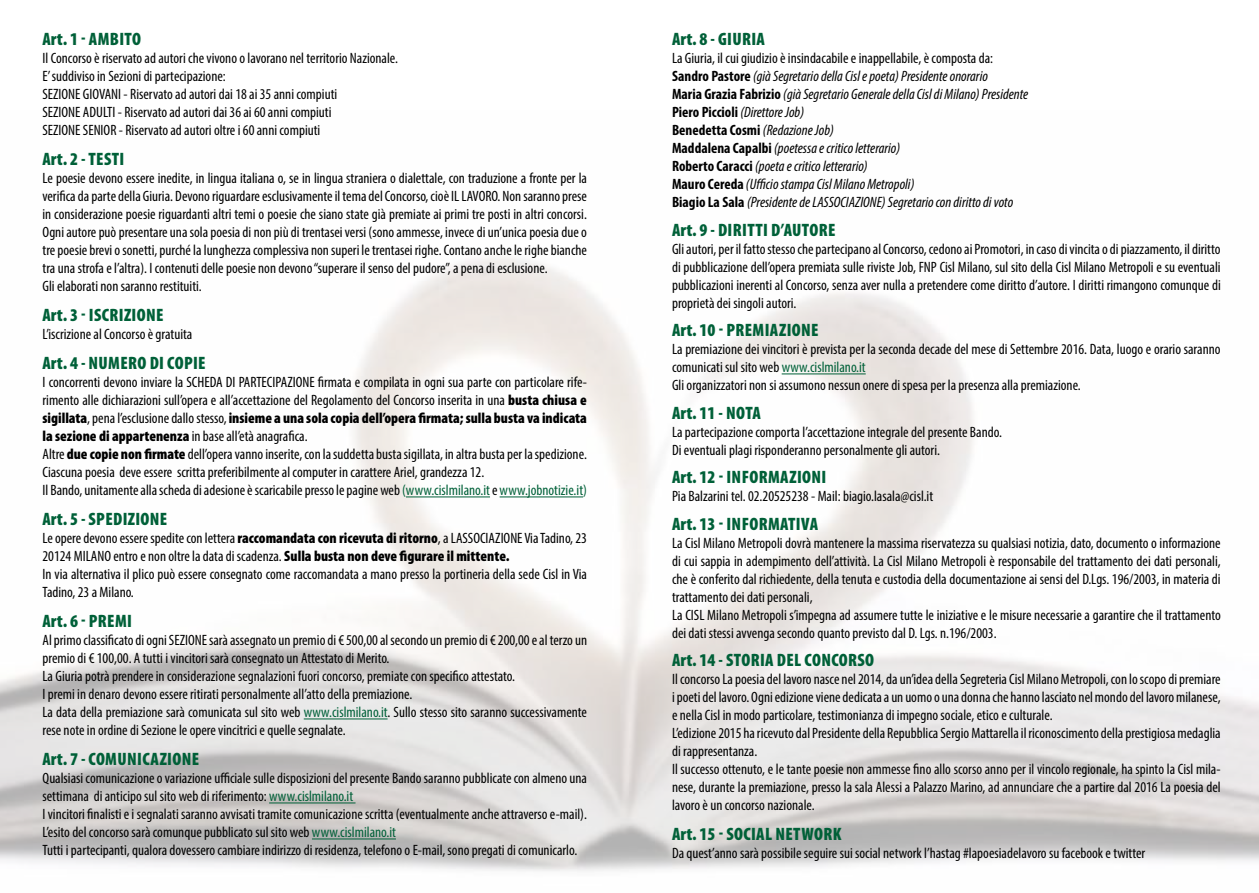
<style>
.page{position:relative;width:1259px;height:893px;background:#fff}
.page>*{position:absolute;margin:0;border:0;box-sizing:border-box;transform-origin:0 0}
.t1{font:900 condensed 18px "Myriad Pro";letter-spacing:.02em;color:#006038}
.t2{font:condensed 15px/18px "Myriad Pro";color:#000}
.t3{font:italic condensed 15px/18px "Myriad Pro";color:#000}
.s1{font-weight:900}
.s2{color:#006038}
.s3{font-style:normal}
.s4{font-weight:700;font-style:normal}
</style>
<div class="page">
<img style="left:0;top:257px;width:1259px;height:614px">
<hr style="left:406px;top:497px;width:84px;height:1px;background:#006038">
<hr style="left:499px;top:497px;width:84px;height:1px;background:#006038">
<hr style="left:304px;top:719px;width:83px;height:1px;background:#006038">
<hr style="left:269px;top:803px;width:86px;height:1px;background:#006038">
<hr style="left:312px;top:839px;width:84px;height:1px;background:#006038">
<hr style="left:781px;top:374px;width:84px;height:1px;background:#006038">
<p class="t1" style="left:43px;top:29px;width:100px">Art. 1 - AMBITO</p>
<p class="t2" style="left:43px;top:49px;width:357px">Il Concorso è riservato ad autori che vivono o lavorano nel territorio Nazionale.<br>E’ suddiviso in Sezioni di partecipazione:<br>SEZIONE GIOVANI - Riservato ad autori dai 18 ai 35 anni compiuti<br>SEZIONE ADULTI - Riservato ad autori dai 36 ai 60 anni compiuti<br>SEZIONE SENIOR - Riservato ad autori oltre i 60 anni compiuti</p>
<p class="t1" style="left:43px;top:149px;width:83px">Art. 2 - TESTI</p>
<p class="t2" style="left:43px;top:169px;width:546px">Le poesie devono essere inedite, in lingua italiana o, se in lingua straniera o dialettale, con traduzione a fronte per la verifica da parte della Giuria. Devono riguardare esclusivamente il tema del Concorso, cioè IL LAVORO. Non saranno prese in considerazione poesie riguardanti altri temi o poesie che siano state già premiate ai primi tre posti in altri concorsi.<br>Ogni autore può presentare una sola poesia di non più di trentasei versi (sono ammesse, invece di un’unica poesia due o tre poesie brevi o sonetti, purché la lunghezza complessiva non superi le trentasei righe. Contano anche le righe bianche tra una strofa e l’altra). I contenuti delle poesie non devono “superare il senso del pudore”, a pena di esclusione.<br>Gli elaborati non saranno restituiti.</p>
<p class="t1" style="left:43px;top:305px;width:122px">Art. 3 - ISCRIZIONE</p>
<p class="t2" style="left:43px;top:325px;width:151px">L’iscrizione al Concorso è gratuita</p>
<p class="t1" style="left:43px;top:353px;width:165px">Art. 4 - NUMERO DI COPIE</p>
<p class="t2" style="left:43px;top:373px;width:546px">I concorrenti devono inviare la SCHEDA DI PARTECIPAZIONE firmata e compilata in ogni sua parte con particolare rife&shy;rimento alle dichiarazioni sull’opera e all’accettazione del Regolamento del Concorso inserita in una <span class="s1">busta chiusa e sigillata</span>, pena l’esclusione dallo stesso, <span class="s1">insieme a una sola copia dell’opera firmata; sulla busta va indicata la sezione di appartenenza</span> in base all’età anagrafica.<br>Altre <span class="s1">due copie non firmate</span> dell’opera vanno inserite, con la suddetta busta sigillata, in altra busta per la spedizione.<br>Ciascuna poesia deve essere scritta preferibilmente al computer in carattere Ariel, grandezza 12.<br>Il Bando, unitamente alla scheda di adesione è scaricabile presso le pagine web <span class="s2">(www.cislmilano.it</span>e<span class="s2">www.jobnotizie.it)</span></p>
<p class="t1" style="left:43px;top:509px;width:126px">Art. 5 - SPEDIZIONE</p>
<p class="t2" style="left:43px;top:529px;width:546px">Le opere devono essere spedite con lettera <span class="s1">raccomandata con ricevuta di ritorno</span>, a LASSOCIAZIONE Via Tadino, 23<br>20124 MILANO entro e non oltre la data di scadenza. <span class="s1">Sulla busta non deve figurare il mittente.<br></span>In via alternativa il plico può essere consegnato come raccomandata a mano presso la portineria della sede Cisl in Via Tadino, 23 a Milano.</p>
<p class="t1" style="left:43px;top:611px;width:91px">Art. 6 - PREMI</p>
<p class="t2" style="left:43px;top:631px;width:546px">Al primo classificato di ogni SEZIONE sarà assegnato un premio di € 500,00 al secondo un premio di € 200,00 e al terzo un premio di € 100,00. A tutti i vincitori sarà consegnato un Attestato di Merito.<br>La Giuria potrà prendere in considerazione segnalazioni fuori concorso, premiate con specifico attestato.<br>I premi in denaro devono essere ritirati personalmente all’atto della premiazione.<br>La data della premiazione sarà comunicata sul sito web <span class="s2">www.cislmilano.it</span>. Sullo stesso sito saranno successivamente rese note in ordine di Sezione le opere vincitrici e quelle segnalate.</p>
<p class="t1" style="left:43px;top:749px;width:158px">Art. 7 - COMUNICAZIONE</p>
<p class="t2" style="left:43px;top:769px;width:546px">Qualsiasi comunicazione o variazione ufficiale sulle disposizioni del presente Bando saranno pubblicate con almeno una settimana di anticipo sul sito web di riferimento: <span class="s2">www.cislmilano.it<br></span>I vincitori finalisti e i segnalati saranno avvisati tramite comunicazione scritta (eventualmente anche attraverso e-mail).<br>L’esito del concorso sarà comunque pubblicato sul sito web <span class="s2">www.cislmilano.it<br></span>Tutti i partecipanti, qualora dovessero cambiare indirizzo di residenza, telefono o E-mail, sono pregati di comunicarlo.</p>
<p class="t1" style="left:672px;top:29px;width:94px">Art. 8 - GIURIA</p>
<p class="t3" style="left:672px;top:49px;width:358px"><span class="s3">La Giuria, il cui giudizio è insindacabile e inappellabile, è composta da:<br></span><span class="s4">Sandro Pastore</span> (già Segretario della Cisl e poeta) Presidente onorario<br><span class="s4">Maria Grazia Fabrizio</span> (già Segretario Generale della Cisl di Milano) Presidente <span class="s4">Piero Piccioli</span> (Direttore Job)<br><span class="s4">Benedetta Cosmi</span> (Redazione Job)<br><span class="s4">Maddalena Capalbi</span> (poetessa e critico letterario)<br><span class="s4">Roberto Caracci</span> (poeta e critico letterario)<br><span class="s4">Mauro Cereda</span> (Ufficio stampa Cisl Milano Metropoli)<br><span class="s4">Biagio La Sala</span> (Presidente de LASSOCIAZIONE) Segretario con diritto di voto</p>
<p class="t1" style="left:672px;top:220px;width:165px">Art. 9 - DIRITTI D’AUTORE</p>
<p class="t2" style="left:672px;top:240px;width:550px;text-align:justify">Gli autori, per il fatto stesso che partecipano al Concorso, cedono ai Promotori, in caso di vincita o di piazzamento, il diritto di pubblicazione dell’opera premiata sulle riviste Job, FNP Cisl Milano, sul sito della Cisl Milano Metropoli e su eventuali pubblicazioni inerenti al Concorso, senza aver nulla a pretendere come diritto d’autore. I diritti rimangono comunque di proprietà dei singoli autori.</p>
<p class="t1" style="left:672px;top:320px;width:148px">Art. 10 - PREMIAZIONE</p>
<p class="t2" style="left:672px;top:340px;width:550px">La premiazione dei vincitori è prevista per la seconda decade del mese di Settembre 2016. Data, luogo e orario saranno comunicati sul sito web <span class="s2">www.cislmilano.it<br></span>Gli organizzatori non si assumono nessun onere di spesa per la presenza alla premiazione.</p>
<p class="t1" style="left:672px;top:403px;width:90px">Art. 11 - NOTA</p>
<p class="t2" style="left:672px;top:423px;width:331px">La partecipazione comporta l’accettazione integrale del presente Bando.<br>Di eventuali plagi risponderanno personalmente gli autori.</p>
<p class="t1" style="left:672px;top:467px;width:156px">Art. 12 - INFORMAZIONI</p>
<p class="t2" style="left:672px;top:487px;width:263px">Pia Balzarini tel. 02.20525238 - Mail: biagio.lasala@cisl.it</p>
<p class="t1" style="left:672px;top:514px;width:148px">Art. 13 - INFORMATIVA</p>
<p class="t2" style="left:672px;top:534px;width:550px">La Cisl Milano Metropoli dovrà mantenere la massima riservatezza su qualsiasi notizia, dato, documento o informazione di cui sappia in adempimento dell’attività. La Cisl Milano Metropoli è responsabile del trattamento dei dati personali, che è conferito dal richiedente, della tenuta e custodia della documentazione ai sensi del D.Lgs. 196/2003, in materia di trattamento dei dati personali,<br>La CISL Milano Metropoli s’impegna ad assumere tutte le iniziative e le misure necessarie a garantire che il trattamento dei dati stessi avvenga secondo quanto previsto dal D. Lgs. n.196/2003.</p>
<p class="t1" style="left:672px;top:650px;width:204px">Art. 14 - STORIA DEL CONCORSO</p>
<p class="t2" style="left:672px;top:670px;width:550px">Il concorso La poesia del lavoro nasce nel 2014, da un’idea della Segreteria Cisl Milano Metropoli, con lo scopo di premiare i poeti del lavoro. Ogni edizione viene dedicata a un uomo o una donna che hanno lasciato nel mondo del lavoro milanese, e nella Cisl in modo particolare, testimonianza di impegno sociale, etico e culturale.<br>L’edizione 2015 ha ricevuto dal Presidente della Repubblica Sergio Mattarella il riconoscimento della prestigiosa medaglia di rappresentanza.<br>Il successo ottenuto, e le tante poesie non ammesse fino allo scorso anno per il vincolo regionale, ha spinto la Cisl mila&shy;nese, durante la premiazione, presso la sala Alessi a Palazzo Marino, ad annunciare che a partire dal 2016 La poesia del lavoro è un concorso nazionale.</p>
<p class="t1" style="left:672px;top:824px;width:171px">Art. 15 - SOCIAL NETWORK</p>
<p class="t2" style="left:672px;top:844px;width:475px">Da quest’anno sarà possibile seguire sui social network l’hastag #lapoesiadelavoro su facebook e twitter</p>
</div>
